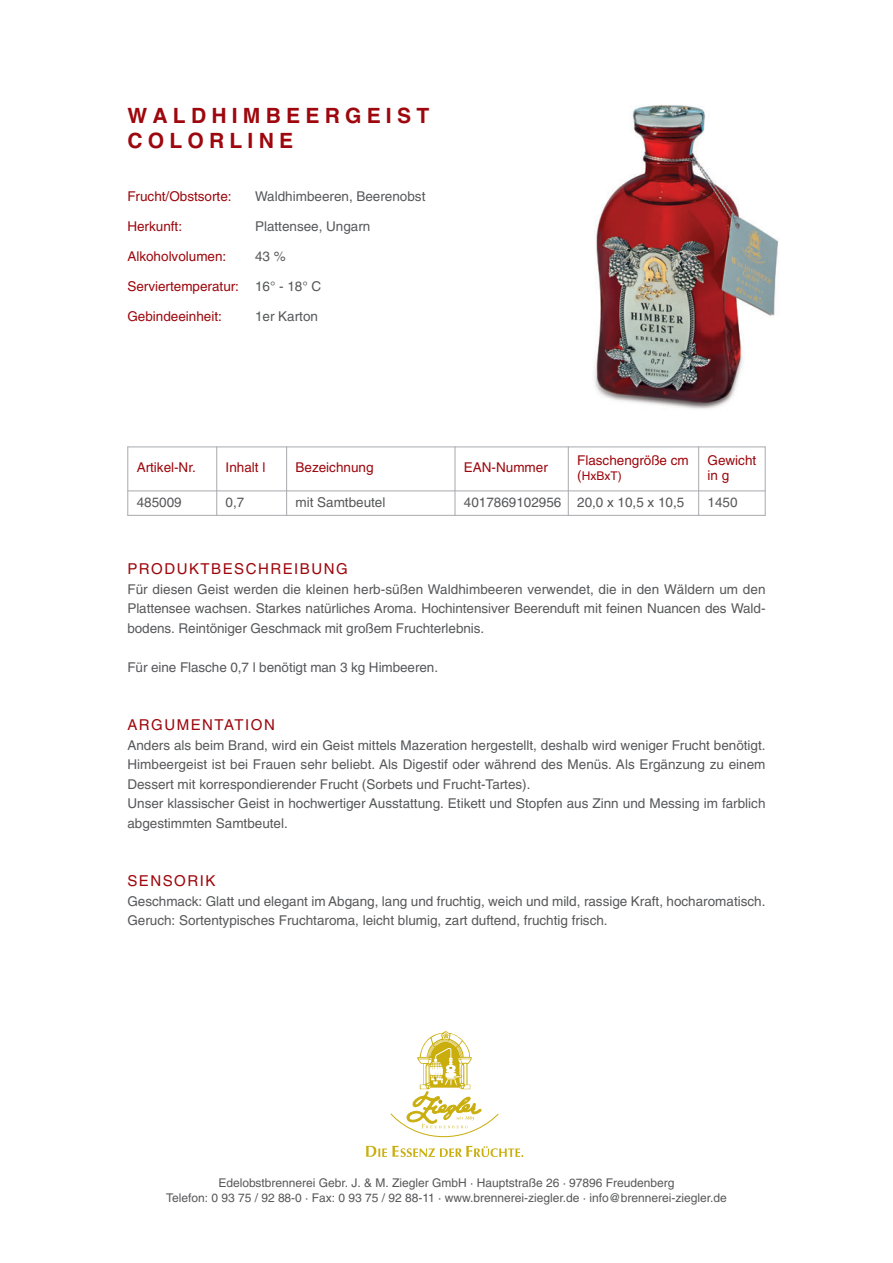
<style>
.page{position:relative;width:893px;height:1263px;background:#fff}
.page>*{position:absolute;margin:0;border:0;box-sizing:border-box;transform-origin:0 0}
.t1{font:700 21px/25.2px "Helvetica";letter-spacing:.25em;color:#9d070d}
.t2{font:15px "Helvetica";letter-spacing:.1em;color:#9d070d}
.t3{font:13.5px/19.5px "Helvetica";color:#57585a}
.t4{font:13.5px/15px "Helvetica";color:#9d070d}
.t5{font:12px/15px "Helvetica";color:#57585a;text-align:center}
.t6{font:12px "Helvetica";color:#9d070d}
.s1{color:#57585a}
.s2{font-size:13.5px}
</style>
<div class="page">
<svg style="left:366px;top:1146px;width:157px;height:11px"></svg>
<svg style="left:390px;top:1031px;width:109px;height:107px"></svg>
<img style="left:594px;top:105px;width:185px;height:304px">
<hr style="left:127px;top:447px;width:1px;height:69px;background:#a8a9ad">
<hr style="left:216px;top:447px;width:1px;height:69px;background:#a8a9ad">
<hr style="left:286px;top:447px;width:1px;height:69px;background:#a8a9ad">
<hr style="left:454px;top:447px;width:1px;height:69px;background:#a8a9ad">
<hr style="left:568px;top:447px;width:1px;height:69px;background:#a8a9ad">
<hr style="left:698px;top:447px;width:1px;height:69px;background:#a8a9ad">
<hr style="left:764px;top:447px;width:1px;height:69px;background:#a8a9ad">
<hr style="left:127px;top:447px;width:638px;height:1px;background:#a8a9ad">
<hr style="left:127px;top:491px;width:638px;height:1px;background:#a8a9ad">
<hr style="left:127px;top:515px;width:638px;height:1px;background:#a8a9ad">
<h1 class="t1" style="left:127px;top:105px;width:303px">WALDHIMBEERGEIST<br>COLORLINE</h1>
<p class="t4" style="left:127px;top:190px;width:106px">Frucht/Obstsorte:</p>
<p class="t3" style="left:255px;top:188px;width:172px">Waldhimbeeren, Beerenobst</p>
<p class="t4" style="left:127px;top:220px;width:56px">Herkunft:</p>
<p class="t3" style="left:255px;top:218px;width:117px">Plattensee, Ungarn</p>
<p class="t4" style="left:127px;top:250px;width:100px">Alkoholvolumen:</p>
<p class="t3" style="left:255px;top:248px;width:32px">43 %</p>
<p class="t4" style="left:127px;top:280px;width:195px">Serviertemperatur: <span class="s1">16° - 18° C</span></p>
<p class="t4" style="left:127px;top:310px;width:96px">Gebindeeinheit:</p>
<p class="t3" style="left:255px;top:308px;width:64px">1er Karton</p>
<p class="t4" style="left:137px;top:461px;width:61px">Artikel-Nr.</p>
<p class="t4" style="left:226px;top:461px;width:41px">Inhalt l</p>
<p class="t4" style="left:295px;top:461px;width:79px">Bezeichnung</p>
<p class="t4" style="left:464px;top:461px;width:85px">EAN-Nummer</p>
<p class="t4" style="left:577px;top:454px;width:113px">Flaschengröße cm</p>
<p class="t6" style="left:577px;top:471px;width:46px"><span class="s2">(</span>HxBxT)</p>
<p class="t4" style="left:707px;top:454px;width:50px">Gewicht in g</p>
<p class="t3" style="left:137px;top:493px;width:46px">485009</p>
<p class="t3" style="left:226px;top:493px;width:20px">0,7</p>
<p class="t3" style="left:295px;top:493px;width:91px">mit Samtbeutel</p>
<p class="t3" style="left:464px;top:493px;width:222px">4017869102956 20,0 x 10,5 x 10,5</p>
<p class="t3" style="left:707px;top:493px;width:31px">1450</p>
<p class="t2" style="left:127px;top:564px;width:222px">PRODUKTBESCHREIBUNG</p>
<p class="t3" style="left:127px;top:581px;width:639px;text-align:justify">Für diesen Geist werden die kleinen herb-süßen Waldhimbeeren verwendet, die in den Wäldern um den Plattensee wachsen. Starkes natürliches Aroma. Hochintensiver Beerenduft mit feinen Nuancen des Wald&shy;bodens. Reintöniger Geschmack mit großem Fruchterlebnis.</p>
<p class="t3" style="left:127px;top:659px;width:312px">Für eine Flasche 0,7 l benötigt man 3 kg Himbeeren.</p>
<p class="t2" style="left:127px;top:720px;width:149px">ARGUMENTATION</p>
<p class="t3" style="left:127px;top:737px;width:639px">Anders als beim Brand, wird ein Geist mittels Mazeration hergestellt, deshalb wird weniger Frucht benötigt.<br>Himbeergeist ist bei Frauen sehr beliebt. Als Digestif oder während des Menüs. Als Ergänzung zu einem Dessert mit korrespondierender Frucht (Sorbets und Frucht-Tartes).<br>Unser klassischer Geist in hochwertiger Ausstattung. Etikett und Stopfen aus Zinn und Messing im farblich abgestimmten Samtbeutel.</p>
<p class="t2" style="left:127px;top:876px;width:89px">SENSORIK</p>
<p class="t3" style="left:127px;top:893px;width:639px">Geschmack: Glatt und elegant im Abgang, lang und fruchtig, weich und mild, rassige Kraft, hocharomatisch.<br>Geruch: Sortentypisches Fruchtaroma, leicht blumig, zart duftend, fruchtig frisch.</p>
<p class="t5" style="left:166px;top:1176px;width:562px">Edelobstbrennerei Gebr. J. &amp; M. Ziegler GmbH · Hauptstraße 26 · 97896 Freudenberg<br>Telefon: 0 93 75 / 92 88-0 · Fax: 0 93 75 / 92 88-11 · www.brennerei-ziegler.de · info@brennerei-ziegler.de</p>
</div>
